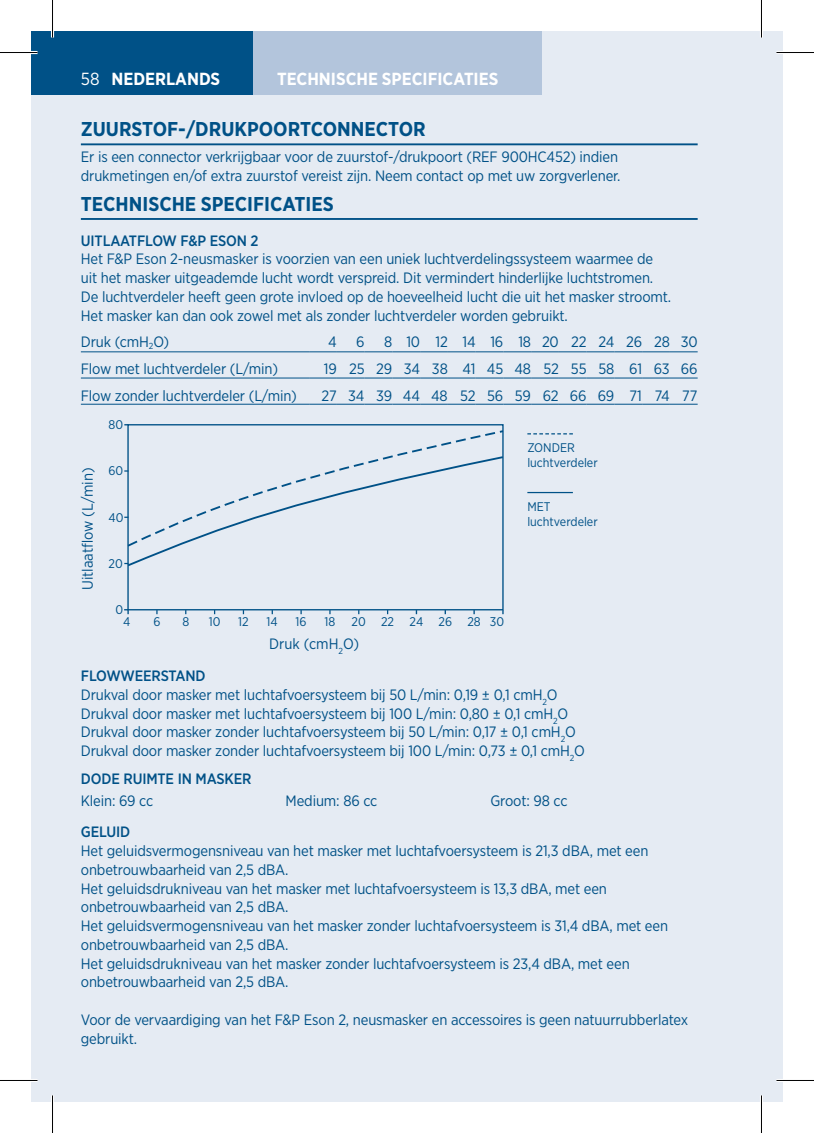
<style>
.page{position:relative;width:814px;height:1133px;background:#fff}
.page>*{position:absolute;margin:0;border:0;box-sizing:border-box;transform-origin:0 0}
.t1{font:700 20px "Gotham Narrow";color:#005187}
.t2{font:700 17.5px "Gotham Narrow";color:#fff}
.t3{font:15px/18.8px "Gotham Narrow";letter-spacing:-.01em;color:#005187}
.t4{font:500 15px "Gotham Narrow";letter-spacing:-.01em;color:#005187}
.t5{font:12.5px/15px "Gotham Narrow";color:#005187}
.s1{font-weight:400}
.s2{font-weight:500}
</style>
<div class="page">
<div style="left:31px;top:31px;width:730px;height:1070px;background:#e5ebf3"></div>
<div style="left:761px;top:31px;width:21px;height:1070px;background:#e5ebf3"></div>
<div style="left:253px;top:31px;width:289px;height:64px;background:#b3c5dc"></div>
<div style="left:31px;top:31px;width:222px;height:64px;background:#005187"></div>
<hr style="left:81px;top:143px;width:616px;height:2px;background:#005187">
<hr style="left:81px;top:218px;width:616px;height:2px;background:#005187">
<hr style="left:81px;top:351px;width:228px;height:1px;background:#005187">
<svg style="left:309px;top:351px;width:388px;height:1px"></svg>
<hr style="left:81px;top:377px;width:228px;height:1px;background:#005187">
<svg style="left:309px;top:377px;width:388px;height:1px"></svg>
<hr style="left:81px;top:404px;width:228px;height:1px;background:#005187">
<svg style="left:309px;top:404px;width:388px;height:1px"></svg>
<svg style="left:527px;top:433px;width:46px;height:1px"></svg>
<hr style="left:527px;top:492px;width:46px;height:1px;background:#005187">
<svg style="left:125px;top:429px;width:379px;height:119px"></svg>
<div style="left:127px;top:424px;width:376px;height:186px;border:1px solid #005187"></div>
<svg style="left:124px;top:609px;width:5px;height:5px"></svg>
<hr style="left:0;top:51px;width:38px;height:3px;background:#fff">
<hr style="left:776px;top:51px;width:38px;height:3px;background:#fff">
<hr style="left:0;top:1078px;width:38px;height:4px;background:#fff">
<hr style="left:776px;top:1078px;width:38px;height:4px;background:#fff">
<hr style="left:51px;top:0;width:3px;height:38px;background:#fff">
<hr style="left:51px;top:1095px;width:3px;height:38px;background:#fff">
<hr style="left:760px;top:0;width:3px;height:38px;background:#fff">
<hr style="left:760px;top:1095px;width:3px;height:38px;background:#fff">
<hr style="left:0;top:52px;width:38px;height:1px;background:#000">
<hr style="left:776px;top:52px;width:38px;height:1px;background:#000">
<hr style="left:0;top:1080px;width:38px;height:1px;background:#000">
<hr style="left:776px;top:1080px;width:38px;height:1px;background:#000">
<hr style="left:52px;top:0;width:1px;height:38px;background:#000">
<hr style="left:52px;top:1095px;width:1px;height:38px;background:#000">
<hr style="left:761px;top:0;width:1px;height:38px;background:#000">
<hr style="left:761px;top:1095px;width:1px;height:38px;background:#000">
<p class="t2" style="left:81px;top:67px;width:141px"><span class="s1">58</span> NEDERLANDS</p>
<p class="t2" style="left:277px;top:67px;width:223px">TECHNISCHE SPECIFICATIES</p>
<h1 class="t1" style="left:81px;top:116px;width:346px">ZUURSTOF-/DRUKPOORTCONNECTOR</h1>
<p class="t3" style="left:81px;top:147px;width:541px">Er is een connector verkrijgbaar voor de zuurstof-/drukpoort (REF 900HC452) indien drukmetingen en/of extra zuurstof vereist zijn. Neem contact op met uw zorgverlener.</p>
<h1 class="t1" style="left:81px;top:191px;width:254px">TECHNISCHE SPECIFICATIES</h1>
<p class="t4" style="left:81px;top:231px;width:179px">UITLAATFLOW F&amp;P ESON 2</p>
<p class="t3" style="left:81px;top:249px;width:592px">Het F&amp;P Eson 2-neusmasker is voorzien van een uniek luchtverdelingssysteem waarmee de uit het masker uitgeademde lucht wordt verspreid. Dit vermindert hinderlijke luchtstromen.<br>De luchtverdeler heeft geen grote invloed op de hoeveelheid lucht die uit het masker stroomt.<br>Het masker kan dan ook zowel met als zonder luchtverdeler worden gebruikt.</p>
<p class="t3" style="left:81px;top:331px;width:90px">Druk (cmH<sub>2</sub>O)</p>
<p class="t3" style="left:328px;top:331px;width:10px">4</p>
<p class="t3" style="left:356px;top:331px;width:10px">6</p>
<p class="t3" style="left:384px;top:331px;width:315px">8 10 12 14 16 18 20 22 24 26 28 30</p>
<p class="t3" style="left:81px;top:359px;width:199px">Flow met luchtverdeler (L/min)</p>
<p class="t3" style="left:324px;top:359px;width:375px">19 25 29 34 38 41 45 48 52 55 58 61 63 66</p>
<p class="t3" style="left:81px;top:386px;width:218px">Flow zonder luchtverdeler (L/min)</p>
<p class="t3" style="left:321px;top:386px;width:377px">27 34 39 44 48 52 56 59 62 66 69 71 74 77</p>
<p class="t3" style="left:78px;top:590px;width:124px;rotate:-90deg">Uitlaatflow (L/min)</p>
<p class="t5" style="left:109px;top:416px;width:16px">80</p>
<p class="t5" style="left:108px;top:463px;width:16px">60</p>
<p class="t5" style="left:109px;top:509px;width:16px">40</p>
<p class="t5" style="left:109px;top:556px;width:16px">20</p>
<p class="t5" style="left:123px;top:603px;width:9px;line-height:12px;text-indent:-8px">0<br>4</p>
<p class="t5" style="left:153px;top:614px;width:9px">6</p>
<p class="t5" style="left:182px;top:614px;width:8px">8</p>
<p class="t5" style="left:209px;top:614px;width:13px">10</p>
<p class="t5" style="left:238px;top:614px;width:12px">12</p>
<p class="t5" style="left:267px;top:614px;width:13px">14</p>
<p class="t5" style="left:295px;top:614px;width:13px">16</p>
<p class="t5" style="left:324px;top:614px;width:12px">18</p>
<p class="t5" style="left:351px;top:614px;width:154px">20 22 24 26 28 30</p>
<p class="t3" style="left:269px;top:634px;width:91px">Druk (cmH<sub>2</sub>O)</p>
<p class="t5" style="left:527px;top:440px;width:72px">ZONDER luchtverdeler</p>
<p class="t5" style="left:527px;top:499px;width:72px">MET luchtverdeler</p>
<p class="t3" style="left:81px;top:666px;width:505px"><span class="s2">FLOWWEERSTAND<br></span>Drukval door masker met luchtafvoersysteem bij 50 L/min: 0,19 ± 0,1 cmH<sub>2</sub>O Drukval door masker met luchtafvoersysteem bij 100 L/min: 0,80 ± 0,1 cmH<sub>2</sub>O Drukval door masker zonder luchtafvoersysteem bij 50 L/min: 0,17 ± 0,1 cmH<sub>2</sub>O Drukval door masker zonder luchtafvoersysteem bij 100 L/min: 0,73 ± 0,1 cmH<sub>2</sub>O</p>
<p class="t4" style="left:81px;top:769px;width:172px">DODE RUIMTE IN MASKER</p>
<p class="t3" style="left:81px;top:790px;width:74px">Klein: 69 cc</p>
<p class="t3" style="left:286px;top:790px;width:93px">Medium: 86 cc</p>
<p class="t3" style="left:490px;top:790px;width:79px">Groot: 98 cc</p>
<p class="t4" style="left:81px;top:822px;width:51px">GELUID</p>
<p class="t3" style="left:81px;top:841px;width:588px">Het geluidsvermogensniveau van het masker met luchtafvoersysteem is 21,3 dBA, met een onbetrouwbaarheid van 2,5 dBA.<br>Het geluidsdrukniveau van het masker met luchtafvoersysteem is 13,3 dBA, met een onbetrouwbaarheid van 2,5 dBA.<br>Het geluidsvermogensniveau van het masker zonder luchtafvoersysteem is 31,4 dBA, met een onbetrouwbaarheid van 2,5 dBA.<br>Het geluidsdrukniveau van het masker zonder luchtafvoersysteem is 23,4 dBA, met een onbetrouwbaarheid van 2,5 dBA.</p>
<p class="t3" style="left:81px;top:1010px;width:609px">Voor de vervaardiging van het F&amp;P Eson 2, neusmasker en accessoires is geen natuurrubberlatex gebruikt.</p>
</div>
